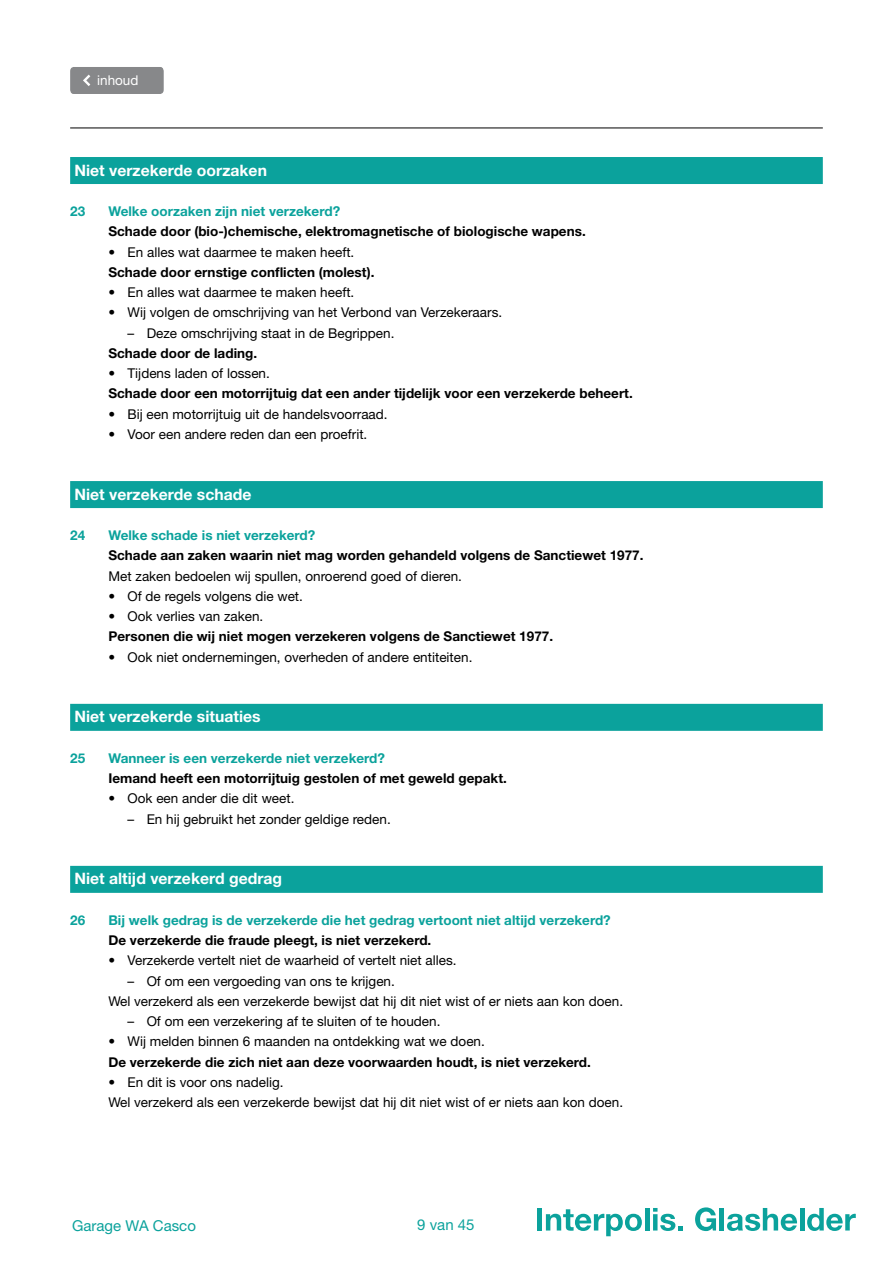
<style>
.page{position:relative;width:893px;height:1263px;background:#fff}
.page>*{position:absolute;margin:0;border:0;box-sizing:border-box;transform-origin:0 0}
.t1{font:700 15.75px "Helvetica Neue LT Std";color:#fff}
.t2{font:15px "Helvetica Neue LT Std";color:#0ba29c}
.t3{font:13.5px/20.2px "Helvetica Neue LT Std";color:#000}
.t4{font:700 13.5px "Helvetica Neue LT Std";color:#000}
.t5{font:700 13.5px "Helvetica Neue LT Std";color:#0ba29c}
.t6{font:13.5px "Helvetica Neue LT Std";color:#fff}
</style>
<div class="page">
<hr style="left:70px;top:128px;width:753px;height:1px;background:#000">
<div style="left:537px;top:1208px;width:5px;height:22px;background:#0ba29c"></div>
<svg style="left:546px;top:1209px;width:96px;height:27px"></svg>
<hr style="left:645px;top:1208px;width:4px;height:22px;background:#0ba29c">
<svg style="left:653px;top:1208px;width:30px;height:23px"></svg>
<svg style="left:695px;top:1207px;width:21px;height:24px"></svg>
<hr style="left:720px;top:1208px;width:4px;height:22px;background:#0ba29c">
<svg style="left:727px;top:1208px;width:70px;height:23px"></svg>
<hr style="left:800px;top:1208px;width:4px;height:22px;background:#0ba29c">
<svg style="left:807px;top:1208px;width:49px;height:23px"></svg>
<div style="left:70px;top:67px;width:94px;height:27px;background:#87888a"></div>
<div style="left:70px;top:157px;width:753px;height:27px;background:#0ba29c"></div>
<div style="left:70px;top:481px;width:753px;height:27px;background:#0ba29c"></div>
<div style="left:70px;top:704px;width:753px;height:27px;background:#0ba29c"></div>
<div style="left:70px;top:866px;width:753px;height:27px;background:#0ba29c"></div>
<p class="t6" style="left:97px;top:72px;width:43px">inhoud</p>
<p class="t1" style="left:74px;top:160px;width:194px">Niet verzekerde oorzaken</p>
<p class="t5" style="left:70px;top:203px;width:17px">23</p>
<p class="t5" style="left:108px;top:203px;width:233px">Welke oorzaken zijn niet verzekerd?</p>
<p class="t4" style="left:108px;top:223px;width:479px">Schade door (bio-)chemische, elektromagnetische of biologische wapens.</p>
<p class="t3" style="left:108px;top:241px;width:247px">• En alles wat daarmee te maken heeft.</p>
<p class="t4" style="left:108px;top:264px;width:267px">Schade door ernstige conflicten (molest).</p>
<p class="t3" style="left:108px;top:282px;width:247px">• En alles wat daarmee te maken heeft.</p>
<p class="t3" style="left:108px;top:302px;width:395px">• Wij volgen de omschrijving van het Verbond van Verzekeraars.</p>
<p class="t3" style="left:128px;top:322px;width:268px">– Deze omschrijving staat in de Begrippen.</p>
<p class="t4" style="left:108px;top:345px;width:150px">Schade door de lading.</p>
<p class="t3" style="left:108px;top:363px;width:163px">• Tijdens laden of lossen.</p>
<p class="t4" style="left:108px;top:385px;width:526px">Schade door een motorrijtuig dat een ander tijdelijk voor een verzekerde beheert.</p>
<p class="t3" style="left:108px;top:403px;width:281px">• Bij een motorrijtuig uit de handelsvoorraad.</p>
<p class="t3" style="left:108px;top:424px;width:260px">• Voor een andere reden dan een proefrit.</p>
<p class="t1" style="left:74px;top:484px;width:179px">Niet verzekerde schade</p>
<p class="t5" style="left:70px;top:527px;width:17px">24</p>
<p class="t5" style="left:108px;top:527px;width:208px">Welke schade is niet verzekerd?</p>
<p class="t4" style="left:108px;top:547px;width:537px">Schade aan zaken waarin niet mag worden gehandeld volgens de Sanctiewet 1977.</p>
<p class="t3" style="left:108px;top:565px;width:355px">Met zaken bedoelen wij spullen, onroerend goed of dieren.</p>
<p class="t3" style="left:108px;top:586px;width:196px">• Of de regels volgens die wet.</p>
<p class="t3" style="left:108px;top:606px;width:156px">• Ook verlies van zaken.</p>
<p class="t4" style="left:108px;top:628px;width:446px">Personen die wij niet mogen verzekeren volgens de Sanctiewet 1977.</p>
<p class="t3" style="left:108px;top:646px;width:365px">• Ook niet ondernemingen, overheden of andere entiteiten.</p>
<p class="t1" style="left:74px;top:707px;width:188px">Niet verzekerde situaties</p>
<p class="t5" style="left:70px;top:750px;width:17px">25</p>
<p class="t5" style="left:108px;top:750px;width:278px">Wanneer is een verzekerde niet verzekerd?</p>
<p class="t4" style="left:108px;top:770px;width:400px">Iemand heeft een motorrijtuig gestolen of met geweld gepakt.</p>
<p class="t3" style="left:108px;top:788px;width:188px">• Ook een ander die dit weet.</p>
<p class="t3" style="left:128px;top:808px;width:265px">– En hij gebruikt het zonder geldige reden.</p>
<p class="t1" style="left:74px;top:869px;width:209px">Niet altijd verzekerd gedrag</p>
<p class="t5" style="left:70px;top:912px;width:17px">26</p>
<p class="t5" style="left:108px;top:912px;width:504px">Bij welk gedrag is de verzekerde die het gedrag vertoont niet altijd verzekerd?</p>
<p class="t4" style="left:108px;top:932px;width:324px">De verzekerde die fraude pleegt, is niet verzekerd.</p>
<p class="t3" style="left:108px;top:950px;width:350px">• Verzekerde vertelt niet de waarheid of vertelt niet alles.</p>
<p class="t3" style="left:108px;top:970px;width:516px;text-indent:19px">– Of om een vergoeding van ons te krijgen.<br>Wel verzekerd als een verzekerde bewijst dat hij dit niet wist of er niets aan kon doen.</p>
<p class="t3" style="left:128px;top:1011px;width:314px">– Of om een verzekering af te sluiten of te houden.</p>
<p class="t3" style="left:108px;top:1031px;width:378px">• Wij melden binnen 6 maanden na ontdekking wat we doen.</p>
<p class="t4" style="left:108px;top:1053px;width:484px">De verzekerde die zich niet aan deze voorwaarden houdt, is niet verzekerd.</p>
<p class="t3" style="left:108px;top:1072px;width:516px">• En dit is voor ons nadelig.<br>Wel verzekerd als een verzekerde bewijst dat hij dit niet wist of er niets aan kon doen.</p>
<p class="t2" style="left:72px;top:1216px;width:125px">Garage WA Casco</p>
<p class="t2" style="left:417px;top:1216px;width:59px">9 van 45</p>
</div>
